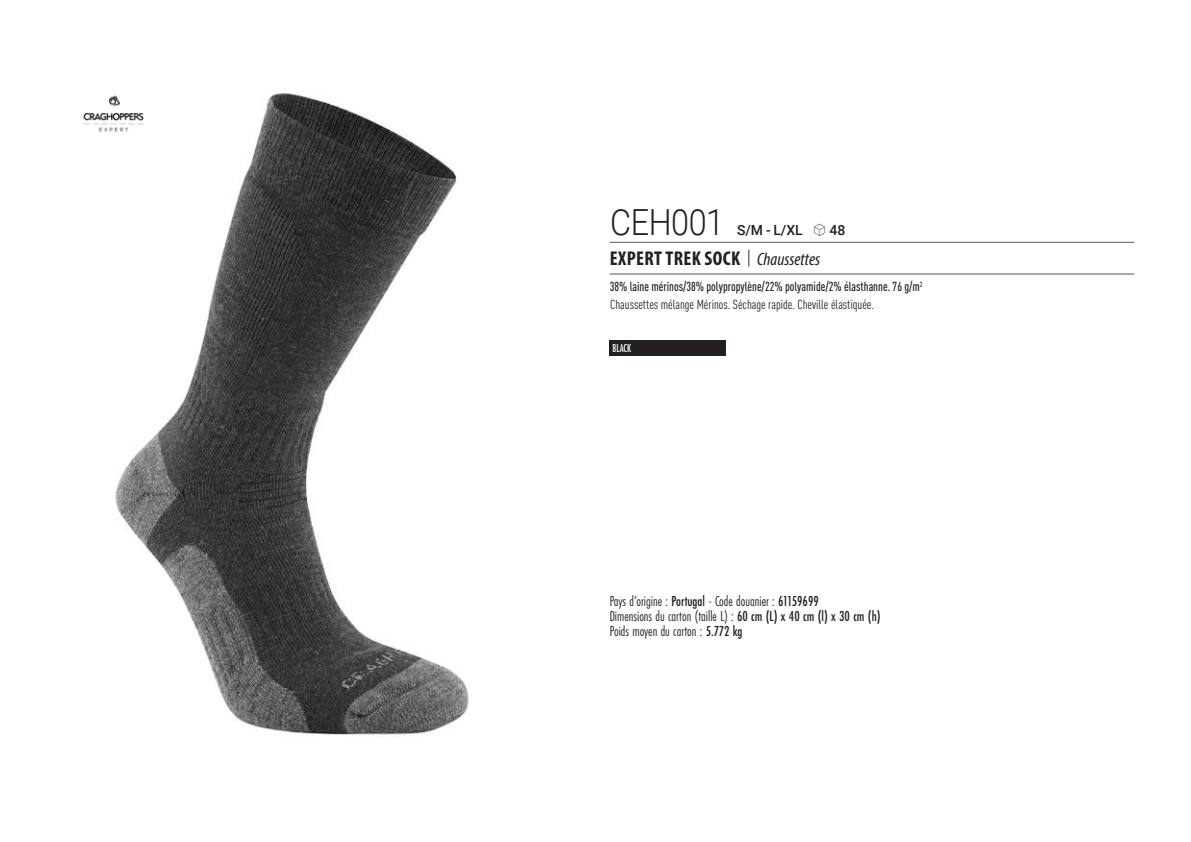
<style>
.page{position:relative;width:1191px;height:842px;background:#fff}
.page>*{position:absolute;margin:0;border:0;box-sizing:border-box;transform-origin:0 0}
.t1{font:300 36px "Roboto";letter-spacing:-.015em;color:#231f20;scale:.9 1}
.t2{font:700 condensed 20px "Myriad Pro";letter-spacing:.02em;color:#231f20}
.t3{font:15px "Futura PT Cond";color:#231f20;scale:.95 1}
.t4{font:500 14px "Roboto";color:#231f20}
.grammage_2020{font:500 condensed 13px "DIN Pro";color:#231f20;scale:.95 1}
.t5{font:condensed 13px "DIN Pro";color:#231f20}
.Coloris_nuancier_bla{font:500 12px "Futura PT Cond";letter-spacing:-.01em;color:#fff;scale:.9 1}
.s1{font-family:"Linotype Shapeshifter";font-weight:400;font-size:16px}
.s2{font-family:"Roboto Condensed";font-weight:300;font-stretch:normal}
.s3{font-family:"Myriad Variable Concept";font-weight:400;font-style:italic;font-stretch:normal;font-size:18px}
.s4{font-weight:500}
</style>
<div class="page">
<img style="left:115px;top:93px;width:354px;height:642px">
<img style="left:83px;top:93px;width:64px;height:54px">
<div style="left:609px;top:340px;width:117px;height:16px;background:#231f20"></div>
<hr style="left:609px;top:242px;width:525px;height:1px;background:#57585a">
<hr style="left:609px;top:274px;width:525px;height:1px;background:#57585a">
<p class="t1" style="left:610px;top:197px;width:128px">CEH001</p>
<p class="t4" style="left:737px;top:220px;width:110px">S/M - L/XL <span class="s1">S</span> 48</p>
<p class="t2" style="left:610px;top:246px;width:212px">EXPERT TREK SOCK <span class="s2">|</span> <span class="s3">Chaussettes</span></p>
<p class="grammage_2020" style="left:609px;top:277px;width:331px">38% laine mérinos/38% polypropylène/22% polyamide/2% élasthanne. 76 g/m<sup>2</sup></p>
<p class="t5" style="left:610px;top:295px;width:265px">Chaussettes mélange Mérinos. Séchage rapide. Cheville élastiquée.</p>
<p class="Coloris_nuancier_bla" style="left:612px;top:341px;width:22px">BLACK</p>
<p class="t3" style="left:609px;top:592px;width:222px">Pays d’origine : <span class="s4">Portugal</span> - Code douanier : <span class="s4">61159699</span></p>
<p class="t3" style="left:609px;top:607px;width:287px">Dimensions du carton (taille L) : <span class="s4">60 cm (L) x 40 cm (l) x 30 cm (h)</span></p>
<p class="t3" style="left:609px;top:622px;width:141px">Poids moyen du carton : <span class="s4">5.772 kg</span></p>
</div>
